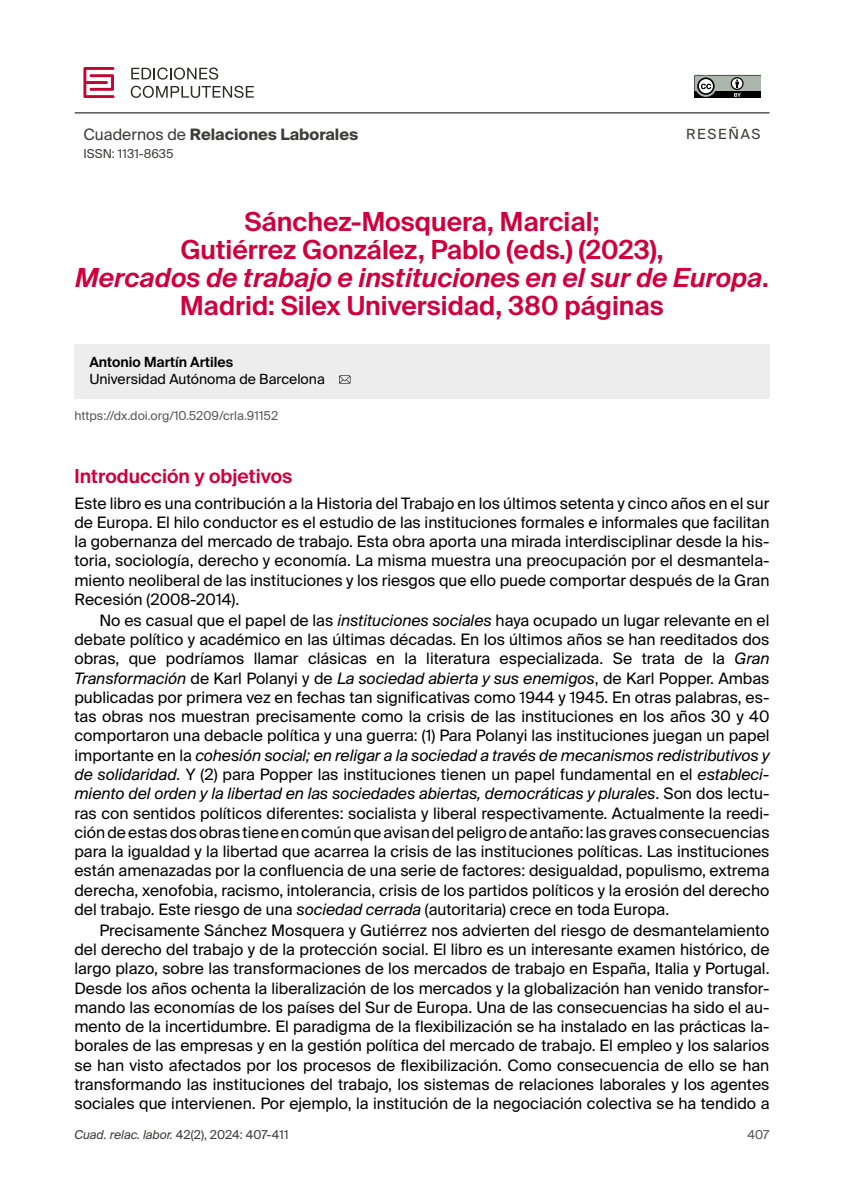
<style>
.page{position:relative;width:844px;height:1191px;background:#fff}
.page>*{position:absolute;margin:0;border:0;box-sizing:border-box;transform-origin:0 0}
.Título_original_ES{font:600 26.25px/28px "Suisse Intl";color:#cf003d;text-align:center}
.Titulo_1{font:600 19.25px "Suisse Intl";color:#cf003d}
.Texto_General{font:15.75px/19.2px "Suisse Intl";color:#000;text-align:justify}
.Texto_General_1º{font:15.75px/19.2px "Suisse Intl";color:#000;text-align:justify}
.t1{font:700 15.75px "Suisse Intl";color:#3c3c3b}
.Cargo{font:14px "Suisse Intl";color:#000}
.Autor{font:600 14px "Suisse Intl";color:#000}
.t2{font:14px "Suisse Intl";letter-spacing:.12em;color:#3c3c3b}
.t3{font:12.25px "Suisse Intl";color:#3c3c3b}
.Fechas{font:12.25px "Suisse Intl";color:#575756}
.t4{font:12.25px "Suisse Intl";color:#555454}
.s1{font-weight:400}
.s2{font-style:italic}
</style>
<div class="page">
<hr style="left:75px;top:112px;width:694px;height:1px;background:#000">
<svg style="left:694px;top:75px;width:66px;height:23px;background:#757975"></svg>
<svg style="left:83px;top:67px;width:31px;height:31px"></svg>
<svg style="left:131px;top:67px;width:87px;height:13px"></svg>
<svg style="left:131px;top:86px;width:123px;height:12px"></svg>
<div style="left:74px;top:344px;width:695px;height:54px;background:#ededed"></div>
<svg style="left:339px;top:375px;width:11px;height:9px"></svg>
<p class="t1" style="left:83px;top:125px;width:276px"><span class="s1">Cuadernos de</span> Relaciones Laborales</p>
<p class="t3" style="left:83px;top:146px;width:91px">ISSN: 1131-8635</p>
<p class="t2" style="left:686px;top:126px;width:76px">RESEÑAS</p>
<p class="Título_original_ES" style="left:75px;top:208px;width:695px">Sánchez-Mosquera, Marcial;<br>Gutiérrez González, Pablo (eds.) (2023),<br><span class="s2">Mercados de trabajo e instituciones en el sur de Europa</span>.<br>Madrid: Silex Universidad, 380 páginas</p>
<p class="Autor" style="left:89px;top:354px;width:145px">Antonio Martín Artiles</p>
<p class="Cargo" style="left:89px;top:371px;width:237px">Universidad Autónoma de Barcelona</p>
<p class="Fechas" style="left:74px;top:408px;width:205px">https://dx.doi.org/10.5209/crla.91152</p>
<p class="Titulo_1" style="left:74px;top:465px;width:219px">Introducción y objetivos</p>
<p class="Texto_General_1º" style="left:74px;top:493px;width:696px">Este libro es una contribución a la Historia del Trabajo en los últimos setenta y cinco años en el sur de Europa. El hilo conductor es el estudio de las instituciones formales e informales que facilitan la gobernanza del mercado de trabajo. Esta obra aporta una mirada interdisciplinar desde la his&shy;toria, sociología, derecho y economía. La misma muestra una preocupación por el desmantela&shy;miento neoliberal de las instituciones y los riesgos que ello puede comportar después de la Gran Recesión (2008-2014).</p>
<p class="Texto_General" style="left:74px;top:611px;width:696px;text-indent:25px">No es casual que el papel de las <span class="s2">instituciones sociales</span> haya ocupado un lugar relevante en el debate político y académico en las últimas décadas. En los últimos años se han reeditados dos obras, que podríamos llamar clásicas en la literatura especializada. Se trata de la <span class="s2">Gran Transformación</span> de Karl Polanyi y de <span class="s2">La sociedad abierta y sus enemigos</span>, de Karl Popper. Ambas publicadas por primera vez en fechas tan significativas como 1944 y 1945. En otras palabras, es&shy;tas obras nos muestran precisamente como la crisis de las instituciones en los años 30 y 40 comportaron una debacle política y una guerra: (1) Para Polanyi las instituciones juegan un papel importante en la <span class="s2">cohesión social; en religar a la sociedad a través de mecanismos redistributivos y de solidaridad.</span> Y (2) para Popper las instituciones tienen un papel fundamental en el <span class="s2">estableci&shy;miento del orden y la libertad en las sociedades abiertas, democráticas y plurales</span>. Son dos lectu&shy;ras con sentidos políticos diferentes: socialista y liberal respectivamente. Actualmente la reedi&shy;ción de estas dos obras tiene en común que avisan del peligro de antaño: las graves consecuencias para la igualdad y la libertad que acarrea la crisis de las instituciones políticas. Las instituciones están amenazadas por la confluencia de una serie de factores: desigualdad, populismo, extrema derecha, xenofobia, racismo, intolerancia, crisis de los partidos políticos y la erosión del derecho del trabajo. Este riesgo de una <span class="s2">sociedad cerrada</span> (autoritaria) crece en toda Europa.</p>
<p class="Texto_General" style="left:74px;top:920px;width:696px;text-indent:25px">Precisamente Sánchez Mosquera y Gutiérrez nos advierten del riesgo de desmantelamiento del derecho del trabajo y de la protección social. El libro es un interesante examen histórico, de largo plazo, sobre las transformaciones de los mercados de trabajo en España, Italia y Portugal.<br>Desde los años ochenta la liberalización de los mercados y la globalización han venido transfor&shy;mando las economías de los países del Sur de Europa. Una de las consecuencias ha sido el au&shy;mento de la incertidumbre. El paradigma de la flexibilización se ha instalado en las prácticas la&shy;borales de las empresas y en la gestión política del mercado de trabajo. El empleo y los salarios se han visto afectados por los procesos de flexibilización. Como consecuencia de ello se han transformando las instituciones del trabajo, los sistemas de relaciones laborales y los agentes sociales que intervienen. Por ejemplo, la institución de la negociación colectiva se ha tendido a</p>
<p class="t3" style="left:74px;top:1127px;width:216px"><span class="s2">Cuad. relac. labor.</span> 42(2), 2024: 407-411</p>
<p class="t4" style="left:747px;top:1127px;width:24px">407</p>
</div>
